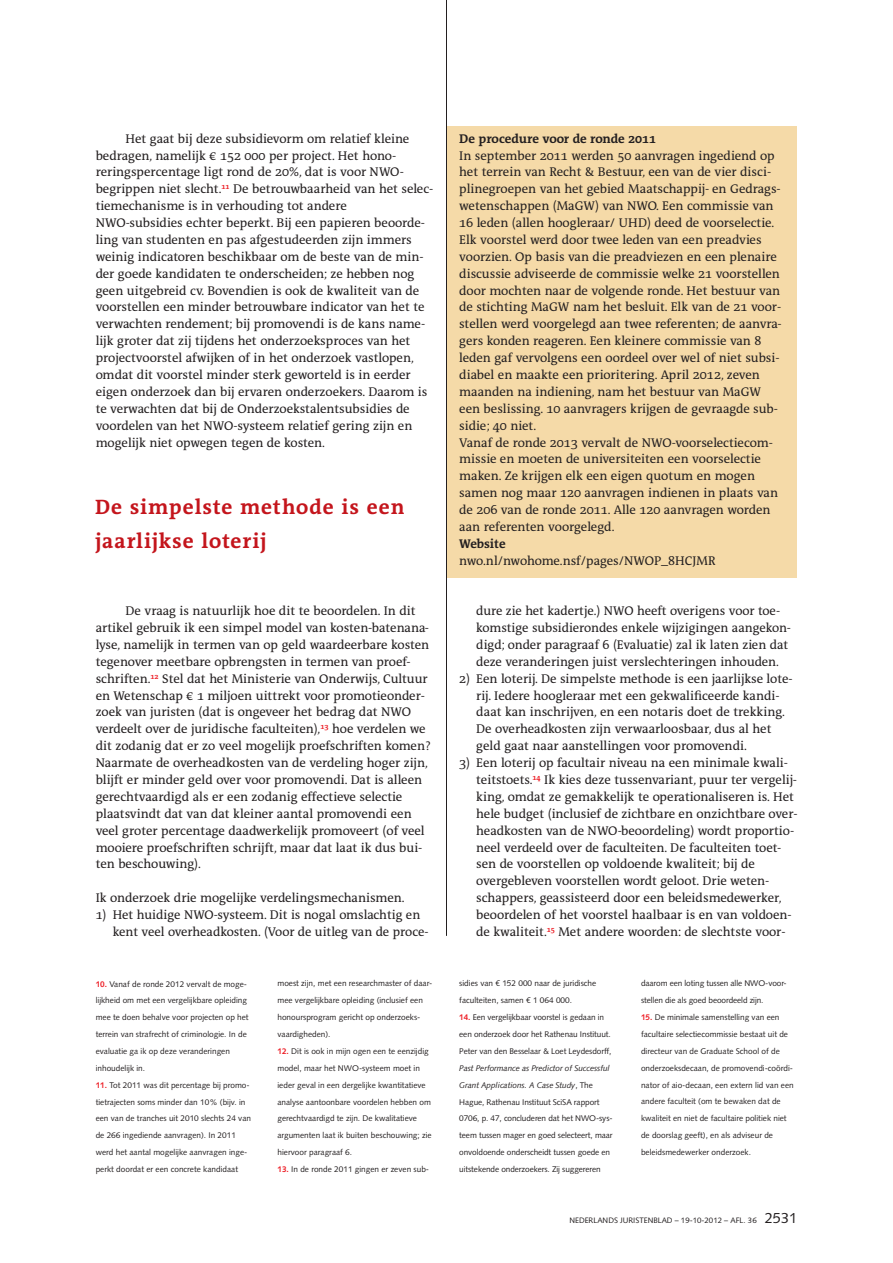
<style>
.page{position:relative;width:893px;height:1263px;background:#fff}
.page>*{position:absolute;margin:0;border:0;box-sizing:border-box;transform-origin:0 0}
.t1{font:700 21px/33.8px "The Antiqua Sun OT";letter-spacing:.04em;color:#c4151c}
.t2{font:12.75px/17px "The Antiqua Sun OT";color:#231f20}
.t3{font:8.25px/16.8px "Syntax LT Std";color:#231f20}
.t4{font:7.8px "Syntax LT Std";color:#231f20}
.s1{font-weight:700;color:#ed1c24}
.s2{font-weight:700}
.s3{font-style:italic}
.s4{font-size:14.7px}
</style>
<div class="page">
<div style="left:446px;top:126px;width:351px;height:451px;background:#f5daa8"></div>
<hr style="left:446px;top:0;width:1px;height:936px;background:#231f20">
<p class="t2" style="left:96px;top:130px;width:339px;text-indent:30px">Het gaat bij deze subsidievorm om relatief kleine bedragen, namelijk € 152 000 per project. Het hono&shy;reringspercentage ligt rond de 20%, dat is voor NWO&shy;begrippen niet slecht.<sup>11</sup> De betrouwbaarheid van het selec&shy;tiemechanisme is in verhouding tot andere NWO-subsidies echter beperkt. Bij een papieren beoorde&shy;ling van studenten en pas afgestudeerden zijn immers weinig indicatoren beschikbaar om de beste van de min&shy;der goede kandidaten te onderscheiden; ze hebben nog geen uitgebreid cv. Bovendien is ook de kwaliteit van de voorstellen een minder betrouwbare indicator van het te verwachten rendement; bij promovendi is de kans name&shy;lijk groter dat zij tijdens het onderzoeksproces van het projectvoorstel afwijken of in het onderzoek vastlopen, omdat dit voorstel minder sterk geworteld is in eerder eigen onderzoek dan bij ervaren onderzoekers. Daarom is te verwachten dat bij de Onderzoekstalentsubsidies de voordelen van het NWO-systeem relatief gering zijn en mogelijk niet opwegen tegen de kosten.</p>
<p class="t1" style="left:95px;top:491px;width:311px">De simpelste methode is een jaarlijkse loterij</p>
<p class="t2" style="left:96px;top:603px;width:336px;text-indent:30px">De vraag is natuurlijk hoe dit te beoordelen. In dit artikel gebruik ik een simpel model van kosten-batenana&shy;lyse, namelijk in termen van op geld waardeerbare kosten tegenover meetbare opbrengsten in termen van proef&shy;schriften.<sup>12</sup> Stel dat het Ministerie van Onderwijs, Cultuur en Wetenschap € 1 miljoen uittrekt voor promotieonder&shy;zoek van juristen (dat is ongeveer het bedrag dat NWO verdeelt over de juridische faculteiten),<sup>13</sup> hoe verdelen we dit zodanig dat er zo veel mogelijk proefschriften komen?<br>Naarmate de overheadkosten van de verdeling hoger zijn, blijft er minder geld over voor promovendi. Dat is alleen gerechtvaardigd als er een zodanig effectieve selectie plaatsvindt dat van dat kleiner aantal promovendi een veel groter percentage daadwerkelijk promoveert (of veel mooiere proefschriften schrijft, maar dat laat ik dus bui&shy;ten beschouwing).</p>
<p class="t2" style="left:96px;top:890px;width:310px">Ik onderzoek drie mogelijke verdelingsmechanismen.</p>
<p class="t2" style="left:113px;top:907px;width:317px;text-indent:-17px">1) Het huidige NWO-systeem. Dit is nogal omslachtig en kent veel overheadkosten. (Voor de uitleg van de proce-</p>
<p class="t3" style="left:96px;top:976px;width:155px"><span class="s1">10.</span> Vanaf de ronde 2012 vervalt de moge&shy;lijkheid om met een vergelijkbare opleiding mee te doen behalve voor projecten op het terrein van strafrecht of criminologie. In de evaluatie ga ik op deze veranderingen inhoudelijk in.</p>
<p class="t3" style="left:96px;top:1077px;width:157px"><span class="s1">11.</span> Tot 2011 was dit percentage bij promo&shy;tietrajecten soms minder dan 10% (bijv. in een van de tranches uit 2010 slechts 24 van de 266 ingediende aanvragen). In 2011 werd het aantal mogelijke aanvragen inge&shy;perkt doordat er een concrete kandidaat</p>
<p class="t3" style="left:277px;top:976px;width:156px">moest zijn, met een researchmaster of daar&shy;mee vergelijkbare opleiding (inclusief een honoursprogram gericht op onderzoeks&shy;vaardigheden).</p>
<p class="t3" style="left:277px;top:1044px;width:156px"><span class="s1">12.</span> Dit is ook in mijn ogen een te eenzijdig model, maar het NWO-systeem moet in ieder geval in een dergelijke kwantitatieve analyse aantoonbare voordelen hebben om gerechtvaardigd te zijn. De kwalitatieve argumenten laat ik buiten beschouwing; zie hiervoor paragraaf 6.</p>
<p class="t3" style="left:277px;top:1162px;width:153px"><span class="s1">13.</span> In de ronde 2011 gingen er zeven sub-</p>
<p class="t2" style="left:459px;top:130px;width:323px"><span class="s2">De procedure voor de ronde 2011<br></span>In september 2011 werden 50 aanvragen ingediend op het terrein van Recht &amp; Bestuur, een van de vier disci&shy;plinegroepen van het gebied Maatschappij- en Gedrags&shy;wetenschappen (MaGW) van NWO. Een commissie van 16 leden (allen hoogleraar/ UHD) deed de voorselectie.<br>Elk voorstel werd door twee leden van een preadvies voorzien. Op basis van die preadviezen en een plenaire discussie adviseerde de commissie welke 21 voorstellen door mochten naar de volgende ronde. Het bestuur van de stichting MaGW nam het besluit. Elk van de 21 voor&shy;stellen werd voorgelegd aan twee referenten; de aanvra&shy;gers konden reageren. Een kleinere commissie van 8 leden gaf vervolgens een oordeel over wel of niet subsi&shy;diabel en maakte een prioritering. April 2012, zeven maanden na indiening, nam het bestuur van MaGW een beslissing. 10 aanvragers krijgen de gevraagde sub&shy;sidie; 40 niet.<br>Vanaf de ronde 2013 vervalt de NWO-voorselectiecom&shy;missie en moeten de universiteiten een voorselectie maken. Ze krijgen elk een eigen quotum en mogen samen nog maar 120 aanvragen indienen in plaats van de 206 van de ronde 2011. Alle 120 aanvragen worden aan referenten voorgelegd.<br><span class="s2">Website<br></span>nwo.nl/nwohome.nsf/pages/NWOP_8HCJMR</p>
<p class="t2" style="left:476px;top:603px;width:316px">dure zie het kadertje.) NWO heeft overigens voor toe&shy;komstige subsidierondes enkele wijzigingen aangekon&shy;digd; onder paragraaf 6 (Evaluatie) zal ik laten zien dat deze veranderingen juist verslechteringen inhouden.</p>
<p class="t2" style="left:476px;top:670px;width:317px;text-indent:-17px">2) Een loterij. De simpelste methode is een jaarlijkse lote&shy;rij. Iedere hoogleraar met een gekwalificeerde kandi&shy;daat kan inschrijven, en een notaris doet de trekking.<br>De overheadkosten zijn verwaarloosbaar, dus al het geld gaat naar aanstellingen voor promovendi.</p>
<p class="t2" style="left:476px;top:755px;width:322px;text-indent:-17px">3) Een loterij op facultair niveau na een minimale kwali&shy;teitstoets.<sup>14</sup> Ik kies deze tussenvariant, puur ter vergelij&shy;king, omdat ze gemakkelijk te operationaliseren is. Het hele budget (inclusief de zichtbare en onzichtbare over&shy;headkosten van de NWO-beoordeling) wordt proportio&shy;neel verdeeld over de faculteiten. De faculteiten toet&shy;sen de voorstellen op voldoende kwaliteit; bij de overgebleven voorstellen wordt geloot. Drie weten&shy;schappers, geassisteerd door een beleidsmedewerker, beoordelen of het voorstel haalbaar is en van voldoen&shy;de kwaliteit.<sup>15</sup> Met andere woorden: de slechtste voor-</p>
<p class="t3" style="left:459px;top:976px;width:139px">sidies van € 152 000 naar de juridische faculteiten, samen € 1 064 000.</p>
<p class="t3" style="left:459px;top:1010px;width:155px"><span class="s1">14.</span> Een vergelijkbaar voorstel is gedaan in een onderzoek door het Rathenau Instituut.<br>Peter van den Besselaar &amp; Loet Leydesdorff, <span class="s3">Past Performance as Predictor of Successful Grant Applications. A Case Study</span>, The Hague, Rathenau Instituut SciSA rapport 0706, p. 47, concluderen dat het NWO-sys&shy;teem tussen mager en goed selecteert, maar onvoldoende onderscheidt tussen goede en uitstekende onderzoekers. Zij suggereren</p>
<p class="t3" style="left:641px;top:976px;width:147px">daarom een loting tussen alle NWO-voor&shy;stellen die als goed beoordeeld zijn.</p>
<p class="t3" style="left:641px;top:1010px;width:154px"><span class="s1">15.</span> De minimale samenstelling van een facultaire selectiecommissie bestaat uit de directeur van de Graduate School of de onderzoeksdecaan, de promovendi-coördi&shy;nator of aio-decaan, een extern lid van een andere faculteit (om te bewaken dat de kwaliteit en niet de facultaire politiek niet de doorslag geeft), en als adviseur de beleidsmedewerker onderzoek.</p>
<p class="t4" style="left:569px;top:1216px;width:229px">NEDERLANDS JURISTENBLAD – 19-10-2012 – AFL. 36 <span class="s4">2531</span></p>
</div>
